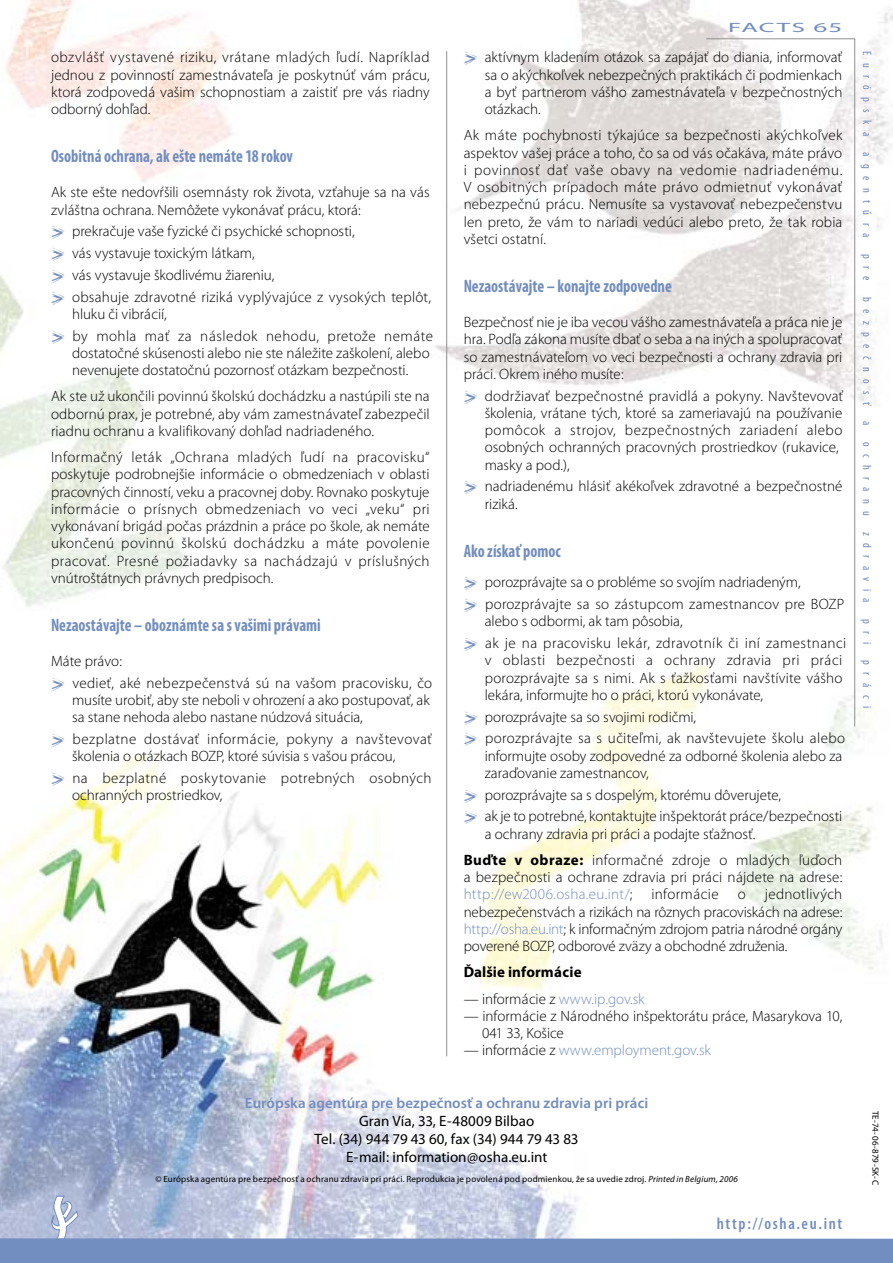
<style>
.page{position:relative;width:893px;height:1263px;background:#fff}
.page>*{position:absolute;margin:0;border:0;box-sizing:border-box;transform-origin:0 0}
.t1{font:700 condensed 18px "Myriad Pro";color:#728dbf;scale:.9 1}
.t2{font:600 condensed 16.5px "Myriad Pro";letter-spacing:.1em;color:#728dbf}
.t3{font:300 15px/17.2px "Myriad Pro";letter-spacing:.005em;color:#000}
.t4{font:300 15px/21.8px "Myriad Pro";letter-spacing:.025em;color:#000}
.t5{font:15px/18px "Myriad Pro";color:#000;text-align:center}
.t6{font:300 15px "Myriad Pro";color:#728dbf}
.t7{font:600 15px "Myriad Pro";color:#728dbf}
.t8{font:700 15px "Myriad Pro";letter-spacing:.005em;color:#000}
.t9{font:13.5px "Myriad Pro";letter-spacing:.04em;color:#728dbf;scale:2 1}
.t10{font:condensed 12px "Myriad Pro";letter-spacing:.615em;color:#728dbf}
.t11{font:9px "Myriad Pro";letter-spacing:.02em;color:#000}
.s1{font-weight:700}
.s2{color:#728dbf}
.s3{color:#000}
.s4{font-style:italic}
</style>
<div class="page">
<img style="left:0;top:0;width:892px;height:1196px">
<svg style="left:0;top:1196px;width:892px;height:67px"></svg>
<svg style="left:705px;top:38px;width:150px;height:689px"></svg>
<hr style="left:446px;top:51px;width:1px;height:1005px;background:#909090">
<p class="t3" style="left:51px;top:50px;width:380px;text-align:justify">obzvlášť vystavené riziku, vrátane mladých ľudí. Napríklad jednou z povinností zamestnávateľa je poskytnúť vám prácu, ktorá zodpovedá vašim schopnostiam a zaistiť pre vás riadny odborný dohľad.</p>
<p class="t1" style="left:51px;top:149px;width:270px">Osobitná ochrana, ak ešte nemáte 18 rokov</p>
<p class="t3" style="left:51px;top:185px;width:380px">Ak ste ešte nedovŕšili osemnásty rok života, vzťahuje sa na vás zvláštna ochrana. Nemôžete vykonávať prácu, ktorá:</p>
<p class="t3" style="left:51px;top:222px;width:381px;line-height:21.8px"><sub>&gt;</sub> prekračuje vaše fyzické či psychické schopnosti,<br><sub>&gt;</sub> vás vystavuje toxickým látkam,<br><sub>&gt;</sub> vás vystavuje škodlivému žiareniu,<br><sub>&gt;</sub> obsahuje zdravotné riziká vyplývajúce z vysokých teplôt,</p>
<p class="t4" style="left:51px;top:304px;width:383px;text-indent:21px">hluku či vibrácií,<br><sub>&gt;</sub> by mohla mať za následok nehodu, pretože nemáte</p>
<p class="t3" style="left:72px;top:346px;width:359px">dostatočné skúsenosti alebo nie ste náležite zaškolení, alebo nevenujete dostatočnú pozornosť otázkam bezpečnosti.</p>
<p class="t3" style="left:51px;top:389px;width:380px;text-align:justify">Ak ste už ukončili povinnú školskú dochádzku a nastúpili ste na odbornú prax, je potrebné, aby vám zamestnávateľ zabezpečil riadnu ochranu a kvalifikovaný dohľad nadriadeného.</p>
<p class="t3" style="left:51px;top:450px;width:380px;text-align:justify">Informačný leták „Ochrana mladých ľudí na pracovisku“ poskytuje podrobnejšie informácie o obmedzeniach v oblasti pracovných činností, veku a pracovnej doby. Rovnako poskytuje informácie o prísnych obmedzeniach vo veci „veku“ pri vykonávaní brigád počas prázdnin a práce po škole, ak nemáte ukončenú povinnú školskú dochádzku a máte povolenie pracovať. Presné požiadavky sa nachádzajú v príslušných vnútroštátnych právnych predpisoch.</p>
<p class="t1" style="left:51px;top:618px;width:301px">Nezaostávajte – oboznámte sa s vašimi právami</p>
<p class="t3" style="left:51px;top:652px;width:382px;line-height:21.8px">Máte právo:<br><sub>&gt;</sub> vedieť, aké nebezpečenstvá sú na vašom pracovisku, čo</p>
<p class="t3" style="left:72px;top:693px;width:359px">musíte urobiť, aby ste neboli v ohrození a ako postupovať, ak sa stane nehoda alebo nastane núdzová situácia,</p>
<p class="t3" style="left:72px;top:732px;width:361px;text-indent:-21px"><sub>&gt;</sub> bezplatne dostávať informácie, pokyny a navštevovať školenia o otázkach BOZP, ktoré súvisia s vašou prácou,</p>
<p class="t4" style="left:72px;top:771px;width:361px;line-height:17.2px;text-indent:-21px"><sub>&gt;</sub> na bezplatné poskytovanie potrebných osobných ochranných prostriedkov,</p>
<p class="t9" style="left:728px;top:22px;width:58px">FACTS 65</p>
<p class="t3" style="left:484px;top:50px;width:359px;text-align:justify;text-indent:-21px"><sub>&gt;</sub> aktívnym kladením otázok sa zapájať do diania, informovať sa o akýchkoľvek nebezpečných praktikách či podmienkach a byť partnerom vášho zamestnávateľa v bezpečnostných otázkach.</p>
<p class="t3" style="left:463px;top:128px;width:380px;text-align:justify">Ak máte pochybnosti týkajúce sa bezpečnosti akýchkoľvek aspektov vašej práce a toho, čo sa od vás očakáva, máte právo i povinnosť dať vaše obavy na vedomie nadriadenému.<br>V osobitných prípadoch máte právo odmietnuť vykonávať nebezpečnú prácu. Nemusíte sa vystavovať nebezpečenstvu len preto, že vám to nariadi vedúci alebo preto, že tak robia všetci ostatní.</p>
<p class="t1" style="left:463px;top:279px;width:233px">Nezaostávajte – konajte zodpovedne</p>
<p class="t3" style="left:463px;top:315px;width:380px;text-align:justify">Bezpečnosť nie je iba vecou vášho zamestnávateľa a práca nie je hra. Podľa zákona musíte dbať o seba a na iných a spolupracovať so zamestnávateľom vo veci bezpečnosti a ochrany zdravia pri práci. Okrem iného musíte:</p>
<p class="t3" style="left:484px;top:388px;width:360px;text-indent:-21px"><sub>&gt;</sub> dodržiavať bezpečnostné pravidlá a pokyny. Navštevovať školenia, vrátane tých, ktoré sa zameriavajú na používanie pomôcok a strojov, bezpečnostných zariadení alebo osobných ochranných pracovných prostriedkov (rukavice, masky a pod.),</p>
<p class="t3" style="left:484px;top:479px;width:359px;text-indent:-21px"><sub>&gt;</sub> nadriadenému hlásiť akékoľvek zdravotné a bezpečnostné riziká.</p>
<p class="t1" style="left:463px;top:544px;width:109px">Ako získať pomoc</p>
<p class="t3" style="left:463px;top:573px;width:382px;line-height:21.8px"><sub>&gt;</sub> porozprávajte sa o probléme so svojím nadriadeným,<br><sub>&gt;</sub> porozprávajte sa so zástupcom zamestnancov pre BOZP</p>
<p class="t4" style="left:463px;top:612px;width:384px;text-indent:21px">alebo s odbormi, ak tam pôsobia,<br><sub>&gt;</sub> ak je na pracovisku lekár, zdravotník či iní zamestnanci</p>
<p class="t3" style="left:484px;top:653px;width:359px;text-align:justify">v oblasti bezpečnosti a ochrany zdravia pri práci porozprávajte sa s nimi. Ak s ťažkosťami navštívite vášho lekára, informujte ho o práci, ktorú vykonávate,</p>
<p class="t3" style="left:463px;top:707px;width:383px;line-height:21.8px"><sub>&gt;</sub> porozprávajte sa so svojimi rodičmi,<br><sub>&gt;</sub> porozprávajte sa s učiteľmi, ak navštevujete školu alebo</p>
<p class="t3" style="left:484px;top:748px;width:359px">informujte osoby zodpovedné za odborné školenia alebo za zaraďovanie zamestnancov,</p>
<p class="t3" style="left:463px;top:785px;width:380px;line-height:21.8px"><sub>&gt;</sub> porozprávajte sa s dospelým, ktorému dôverujete,<br><sub>&gt;</sub> ak je to potrebné, kontaktujte inšpektorát práce/bezpečnosti</p>
<p class="t3" style="left:463px;top:822px;width:380px;line-height:26.2px;text-indent:21px">a ochrany zdravia pri práci a podajte sťažnosť.<br><span class="s1">Buďte v obraze:</span> informačné zdroje o mladých ľuďoch</p>
<p class="t3" style="left:463px;top:870px;width:380px">a bezpečnosti a ochrane zdravia pri práci nájdete na adrese: <span class="s2">http://ew2006.osha.eu.int/</span>;</p>
<p class="t4" style="left:651px;top:885px;width:69px">informácie</p>
<p class="t3" style="left:737px;top:887px;width:9px">o</p>
<p class="t3" style="left:463px;top:887px;width:380px;text-align:justify;text-indent:301px">jednotlivých nebezpečenstvách a rizikách na rôznych pracoviskách na adrese: <span class="s2">http://osha.eu.int</span>; k informačným zdrojom patria národné orgány poverené BOZP, odborové zväzy a obchodné združenia.</p>
<p class="t8" style="left:463px;top:967px;width:119px">Ďalšie informácie</p>
<p class="t6" style="left:463px;top:993px;width:182px"><span class="s3">— informácie z</span> www.ip.gov.sk</p>
<p class="t3" style="left:482px;top:1009px;width:362px;text-indent:-18px">— informácie z Národného inšpektorátu práce, Masarykova 10,<br>041 33, Košice</p>
<p class="t6" style="left:463px;top:1045px;width:248px"><span class="s3">— informácie z</span> www.employment.gov.sk</p>
<p class="t10" style="left:871px;top:51px;width:86px;rotate:90deg">Európska</p>
<p class="t10" style="left:871px;top:152px;width:86px;rotate:90deg">agentúra</p>
<p class="t10" style="left:871px;top:254px;width:28px;rotate:90deg">pre</p>
<p class="t10" style="left:871px;top:297px;width:110px;rotate:90deg">bezpečnosť</p>
<p class="t10" style="left:871px;top:421px;width:6px;rotate:90deg">a</p>
<p class="t10" style="left:871px;top:442px;width:76px;rotate:90deg">ochranu</p>
<p class="t10" style="left:871px;top:532px;width:72px;rotate:90deg">zdravia</p>
<p class="t10" style="left:871px;top:619px;width:26px;rotate:90deg">pri</p>
<p class="t10" style="left:871px;top:660px;width:49px;rotate:90deg">práci</p>
<p class="t7" style="left:245px;top:1098px;width:405px">Európska agentúra pre bezpečnosť a ochranu zdravia pri práci</p>
<p class="t5" style="left:314px;top:1114px;width:265px">Gran Vía, 33, E-48009 Bilbao<br>Tel. (34) 944 79 43 60, fax (34) 944 79 43 83<br>E-mail: information@osha.eu.int</p>
<p class="t11" style="left:155px;top:1175px;width:584px">© Európska agentúra pre bezpečnosť a ochranu zdravia pri práci. Reprodukcia je povolená pod podmienkou, že sa uvedie zdroj. <span class="s4">Printed in Belgium, 2006</span></p>
<p class="t2" style="left:716px;top:1217px;width:127px">http://osha.eu.int</p>
<p class="t11" style="left:878px;top:1111px;width:76px;rotate:90deg">TE-74-06-879-SK-C</p>
</div>
